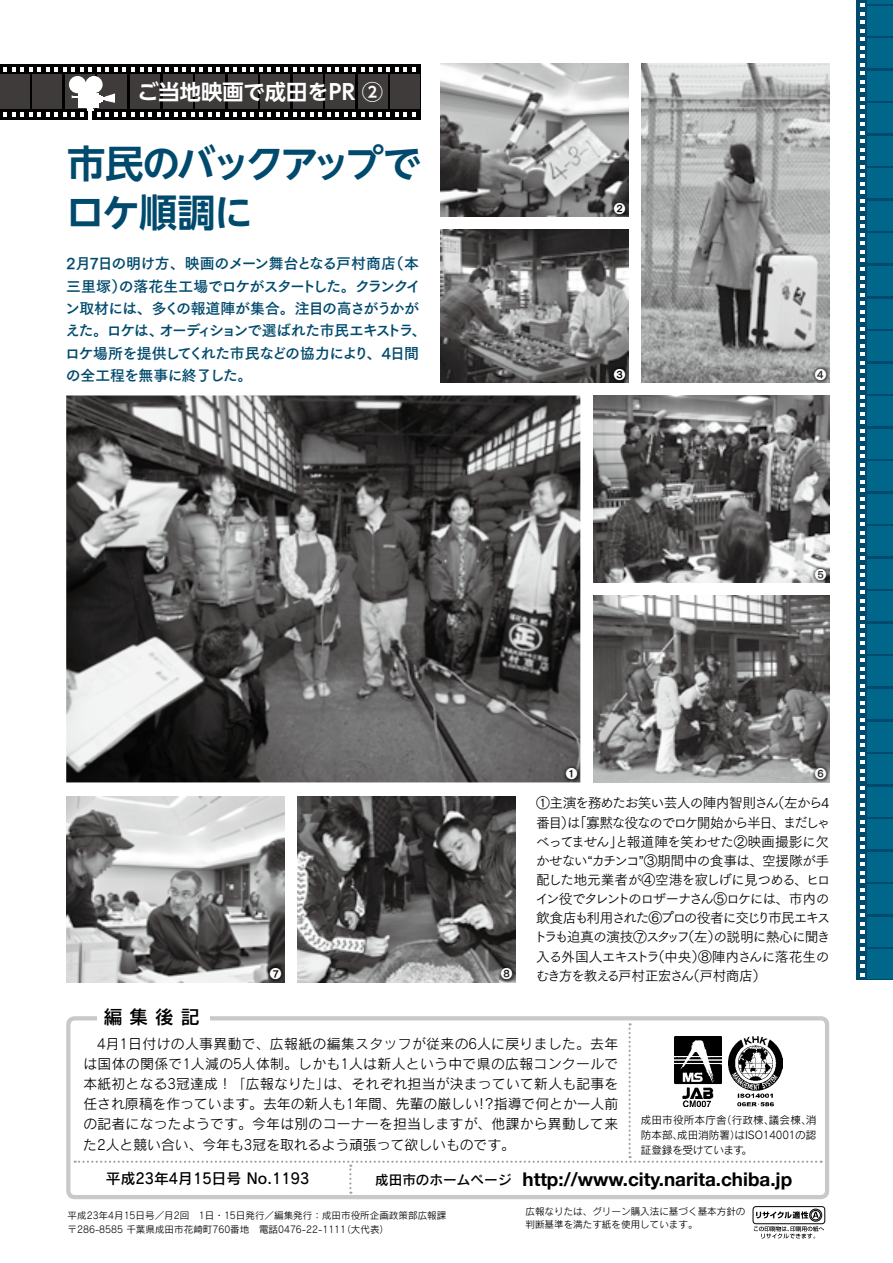
<style>
.page{position:relative;width:893px;height:1263px;background:#fff}
.page>*{position:absolute;margin:0;border:0;box-sizing:border-box;transform-origin:0 0}
.t1{font:700 38.25px/48.9px "UD Shin Go NT Pro De";letter-spacing:-.055em;color:#004a6d}
.t2{font:700 21.3px "UD Shin Go NT Pro De";color:#fff}
.t3{font:700 18.9px "Helvetica Neue";color:#000}
.t4{font:14.85px/22.4px "Tsuku Go Pro B";letter-spacing:-.06em;color:#004a6d}
.t5{font:14.85px "Tsuku Go Pro B";letter-spacing:-.04em;color:#004a6d}
.t6{font:14.85px "Tsuku Go Pro B";letter-spacing:-.08em;color:#004a6d}
.t7{font:14.85px "Rodin Pro DB";color:#000}
.t8{font:13.8px/20.2px "Rodin Pro M";color:#000;text-align:justify;scale:.9 1}
.t9{font:13.8px/19.2px "Tsuku Go Pro R";letter-spacing:-.08em;color:#000}
.t10{font:13.8px/19.2px "Tsuku Go Pro R";letter-spacing:-.055em;color:#000}
.t11{font:13.8px "Tsuku Go Pro R";letter-spacing:-.125em;color:#000}
.t12{font:13.8px "Tsuku Go Pro R";letter-spacing:-.05em;color:#000}
.t13{font:13.8px "Tsuku Go Pro R";letter-spacing:-.115em;color:#000}
.t14{font:13.8px "Tsuku Go Pro R";letter-spacing:-.1em;color:#000}
.t15{font:13.65px "Rodin Pro DB";color:#000}
.t16{font:11.7px "Tsuku Go Pro B";color:#fff}
.t17{font:10.65px/14.9px "Rodin Pro M";letter-spacing:-.005em;color:#000}
.t18{font:10.65px "Rodin Pro M";letter-spacing:-.03em;color:#000}
.t19{font:9.6px/13.8px "Rodin Pro M";color:#000}
.t20{font:9.6px "Rodin Pro M";color:#000;scale:.9 1}
.t21{font:1.5px "Rodin Wanpaku Pro DB";color:#000}
</style>
<div class="page">
<img style="left:641px;top:64px;width:188px;height:319px">
<div style="left:857px;top:0;width:36px;height:979px;background:#004a6d"></div>
<svg style="left:860px;top:4px;width:4px;height:972px"></svg>
<hr style="left:867px;top:0;width:26px;height:3px;background:#00678b">
<div style="left:867px;top:6px;width:26px;height:30px;background:#00678b"></div>
<div style="left:867px;top:38px;width:26px;height:30px;background:#00678b"></div>
<div style="left:867px;top:71px;width:26px;height:30px;background:#00678b"></div>
<div style="left:867px;top:103px;width:26px;height:30px;background:#00678b"></div>
<div style="left:867px;top:136px;width:26px;height:30px;background:#00678b"></div>
<div style="left:867px;top:169px;width:26px;height:29px;background:#00678b"></div>
<div style="left:867px;top:201px;width:26px;height:30px;background:#00678b"></div>
<div style="left:867px;top:234px;width:26px;height:29px;background:#00678b"></div>
<div style="left:867px;top:266px;width:26px;height:30px;background:#00678b"></div>
<div style="left:867px;top:299px;width:26px;height:29px;background:#00678b"></div>
<div style="left:867px;top:331px;width:26px;height:30px;background:#00678b"></div>
<div style="left:867px;top:364px;width:26px;height:29px;background:#00678b"></div>
<div style="left:867px;top:396px;width:26px;height:30px;background:#00678b"></div>
<div style="left:867px;top:429px;width:26px;height:30px;background:#00678b"></div>
<div style="left:867px;top:461px;width:26px;height:30px;background:#00678b"></div>
<div style="left:867px;top:494px;width:26px;height:30px;background:#00678b"></div>
<div style="left:867px;top:526px;width:26px;height:30px;background:#00678b"></div>
<div style="left:867px;top:559px;width:26px;height:30px;background:#00678b"></div>
<div style="left:867px;top:591px;width:26px;height:30px;background:#00678b"></div>
<div style="left:867px;top:624px;width:26px;height:30px;background:#00678b"></div>
<div style="left:867px;top:656px;width:26px;height:30px;background:#00678b"></div>
<div style="left:867px;top:689px;width:26px;height:30px;background:#00678b"></div>
<div style="left:867px;top:722px;width:26px;height:29px;background:#00678b"></div>
<div style="left:867px;top:754px;width:26px;height:30px;background:#00678b"></div>
<div style="left:867px;top:787px;width:26px;height:29px;background:#00678b"></div>
<div style="left:867px;top:819px;width:26px;height:30px;background:#00678b"></div>
<div style="left:867px;top:852px;width:26px;height:29px;background:#00678b"></div>
<div style="left:867px;top:884px;width:26px;height:30px;background:#00678b"></div>
<div style="left:867px;top:917px;width:26px;height:29px;background:#00678b"></div>
<div style="left:867px;top:949px;width:26px;height:30px;background:#00678b"></div>
<img style="left:440px;top:64px;width:188px;height:153px">
<img style="left:440px;top:230px;width:188px;height:153px">
<img style="left:66px;top:395px;width:514px;height:387px">
<img style="left:593px;top:395px;width:236px;height:188px">
<img style="left:593px;top:595px;width:236px;height:187px">
<img style="left:297px;top:796px;width:218px;height:186px">
<img style="left:66px;top:796px;width:218px;height:186px">
<div style="left:66px;top:1016px;width:763px;height:183px;border:4px solid #c9c9ca;border-radius:6px"></div>
<svg style="left:75px;top:1023px;width:747px;height:171px"></svg>
<div style="left:97px;top:1007px;width:112px;height:19px;background:#fff"></div>
<img style="left:675px;top:1036px;width:46px;height:70px">
<img style="left:728px;top:1036px;width:55px;height:70px">
<div style="left:753px;top:1206px;width:72px;height:18px;border:1px solid #000;border-radius:3px"></div>
<svg style="left:754px;top:1208px;width:70px;height:30px"></svg>
<div style="left:0;top:64px;width:420px;height:56px;background:#000"></div>
<svg style="left:4px;top:67px;width:411px;height:5px"></svg>
<div style="left:0;top:74px;width:30px;height:35px;background:#3f3b3a"></div>
<div style="left:33px;top:74px;width:29px;height:35px;background:#3f3b3a"></div>
<div style="left:65px;top:74px;width:30px;height:35px;background:#3f3b3a"></div>
<div style="left:98px;top:74px;width:29px;height:35px;background:#3f3b3a"></div>
<div style="left:130px;top:74px;width:30px;height:35px;background:#3f3b3a"></div>
<div style="left:163px;top:74px;width:29px;height:35px;background:#3f3b3a"></div>
<div style="left:195px;top:74px;width:30px;height:35px;background:#3f3b3a"></div>
<div style="left:228px;top:74px;width:29px;height:35px;background:#3f3b3a"></div>
<div style="left:260px;top:74px;width:30px;height:35px;background:#3f3b3a"></div>
<div style="left:293px;top:74px;width:30px;height:35px;background:#3f3b3a"></div>
<div style="left:325px;top:74px;width:30px;height:35px;background:#3f3b3a"></div>
<div style="left:358px;top:74px;width:30px;height:35px;background:#3f3b3a"></div>
<div style="left:390px;top:74px;width:30px;height:35px;background:#3f3b3a"></div>
<svg style="left:4px;top:93px;width:411px;height:24px"></svg>
<div style="left:85px;top:76px;width:18px;height:17px;background:#fff;border-radius:50%"></div>
<div style="left:69px;top:76px;width:17px;height:17px;background:#fff;border-radius:50%"></div>
<div style="left:78px;top:86px;width:16px;height:7px;background:#fff"></div>
<hr style="left:88px;top:110px;width:4px;height:10px;background:#fff">
<div style="left:561px;top:763px;width:19px;height:20px;background:#000;opacity:.75"></div>
<div style="left:810px;top:363px;width:19px;height:20px;background:#000;opacity:.75"></div>
<div style="left:609px;top:363px;width:19px;height:20px;background:#000;opacity:.75"></div>
<div style="left:609px;top:198px;width:19px;height:19px;background:#000;opacity:.75"></div>
<div style="left:810px;top:563px;width:19px;height:20px;background:#000;opacity:.75"></div>
<div style="left:810px;top:763px;width:19px;height:19px;background:#000;opacity:.75"></div>
<div style="left:265px;top:963px;width:19px;height:19px;background:#000;opacity:.75"></div>
<div style="left:496px;top:963px;width:19px;height:19px;background:#000;opacity:.75"></div>
<h2 class="t2" style="left:137px;top:74px;width:247px">ご当地映画で成田をPR 2</h2>
<h1 class="t1" style="left:66px;top:138px;width:356px">市民のバックアップでロケ順調に</h1>
<p class="t4" style="left:389px;top:251px;width:31px">（本</p>
<p class="t4" style="left:119px;top:251px;width:303px;text-indent:-53px">2月7日の明け方、映画のメーン舞台となる戸村商店<br>の落花生工場でロケがスタートした。クランクイ</p>
<p class="t4" style="left:66px;top:273px;width:61px">三里塚）</p>
<p class="t5" style="left:65px;top:295px;width:355px">ン取材には、多くの報道陣が集合。注目の高さがうかが</p>
<p class="t6" style="left:159px;top:318px;width:269px">オーディションで選ばれた市民エキストラ、</p>
<p class="t4" style="left:65px;top:318px;width:355px">えた。ロケは、<br>ロケ場所を提供してくれた市民などの協力により、4日間の全工程を無事に終了した。</p>
<p class="t16" style="left:270px;top:964px;width:13px">7</p>
<p class="t16" style="left:614px;top:198px;width:13px">2</p>
<p class="t16" style="left:614px;top:364px;width:13px">3</p>
<p class="t16" style="left:815px;top:364px;width:13px">4</p>
<p class="t16" style="left:815px;top:564px;width:13px">5</p>
<p class="t16" style="left:501px;top:964px;width:13px">8</p>
<p class="t16" style="left:566px;top:764px;width:13px">1</p>
<p class="t16" style="left:815px;top:764px;width:13px">6</p>
<p class="t9" style="left:536px;top:792px;width:244px">①主演を務めたお笑い芸人の陣内智則さん</p>
<p class="t9" style="left:771px;top:792px;width:60px">（左から4</p>
<p class="t9" style="left:536px;top:811px;width:295px">番目 「は） 寡黙な役なのでロケ開始から半日、<br>べってませんと報道陣を笑わせた②映画撮影に欠</p>
<p class="t9" style="left:783px;top:811px;width:49px">まだしゃ</p>
<p class="t9" style="left:610px;top:830px;width:15px">」</p>
<p class="t12" style="left:536px;top:849px;width:295px">かせない“カチンコ”③期間中の食事は、空援隊が手</p>
<p class="t9" style="left:806px;top:869px;width:26px">ヒロ</p>
<p class="t10" style="left:536px;top:869px;width:273px">配した地元業者が④空港を寂しげに見つめる、</p>
<p class="t13" style="left:535px;top:887px;width:296px">イン役でタレントのロザーナさん⑤ロケには、市内の</p>
<p class="t11" style="left:536px;top:907px;width:296px">飲食店も利用された⑥プロの役者に交じり市民エキス</p>
<p class="t9" style="left:681px;top:926px;width:151px">（左の説明に熱心に聞き</p>
<p class="t10" style="left:651px;top:926px;width:180px;text-indent:-118px">トラも迫真の演技⑦スタッフ<br>（中央）⑧陣内さんに落花生の</p>
<p class="t9" style="left:708px;top:926px;width:15px">）</p>
<p class="t14" style="left:536px;top:945px;width:125px">入る外国人エキストラ</p>
<p class="t9" style="left:686px;top:964px;width:82px">（戸村商店(</p>
<p class="t11" style="left:536px;top:964px;width:160px">むき方を教える戸村正宏さん</p>
<p class="t21" style="left:103px;top:1022px;width:21px">編</p>
<p class="t8" style="left:83px;top:1033px;width:596px;text-indent:14px">4月1日付けの人事異動で、広報紙の編集スタッフが従来の6人に戻りました。去年は国体の関係で1人減の5人体制。しかも1人は新人という中で県の広報コンクールで本紙初となる3冠達成！「広報なりたは」、それぞれ担当が決まっていて新人も記事を任され原稿を作っています。去年の新人も1年間、先輩の厳しい!?指導で何とか一人前の記者になったようです。今年は別のコーナーを担当しますが、他課から異動して来た2人と競い合い、今年も3冠を取れるよう頑張って欲しいものです。</p>
<p class="t21" style="left:129px;top:1022px;width:21px">集</p>
<p class="t21" style="left:155px;top:1022px;width:21px">後</p>
<p class="t21" style="left:181px;top:1022px;width:21px">記</p>
<p class="t17" style="left:721px;top:1112px;width:55px">（行政棟、</p>
<p class="t17" style="left:641px;top:1112px;width:177px">成田市役所本庁舎<br>防本部成田消防署はISO14001の認</p>
<p class="t17" style="left:769px;top:1112px;width:49px">議会棟消、</p>
<p class="t17" style="left:730px;top:1127px;width:12px">）</p>
<p class="t17" style="left:673px;top:1127px;width:12px">、</p>
<p class="t18" style="left:641px;top:1143px;width:104px">証登録を受けています</p>
<p class="t17" style="left:742px;top:1142px;width:12px">。</p>
<p class="t7" style="left:106px;top:1169px;width:205px">平成23年4月15日号 No.1193</p>
<p class="t15" style="left:375px;top:1171px;width:138px">成田市のホームページ</p>
<p class="t19" style="left:68px;top:1208px;width:123px">平成23年4月15日号／月2回</p>
<p class="t20" style="left:199px;top:1209px;width:276px">1日・15日発行／編集発行：成田市役所企画政策部広報課</p>
<p class="t19" style="left:68px;top:1222px;width:183px">〒286-8585 千葉県成田市花崎町760番地</p>
<p class="t19" style="left:341px;top:1222px;width:49px">（大代表(</p>
<p class="t19" style="left:259px;top:1222px;width:89px">電話0476-22-1111</p>
<h3 class="t3" style="left:522px;top:1167px;width:271px">http://www.city.narita.chiba j p.</h3>
<p class="t19" style="left:525px;top:1204px;width:222px">広報なりたは、グリーン購入法に基づく基本方針の判断基準を満たす紙を使用しています。</p>
</div>
